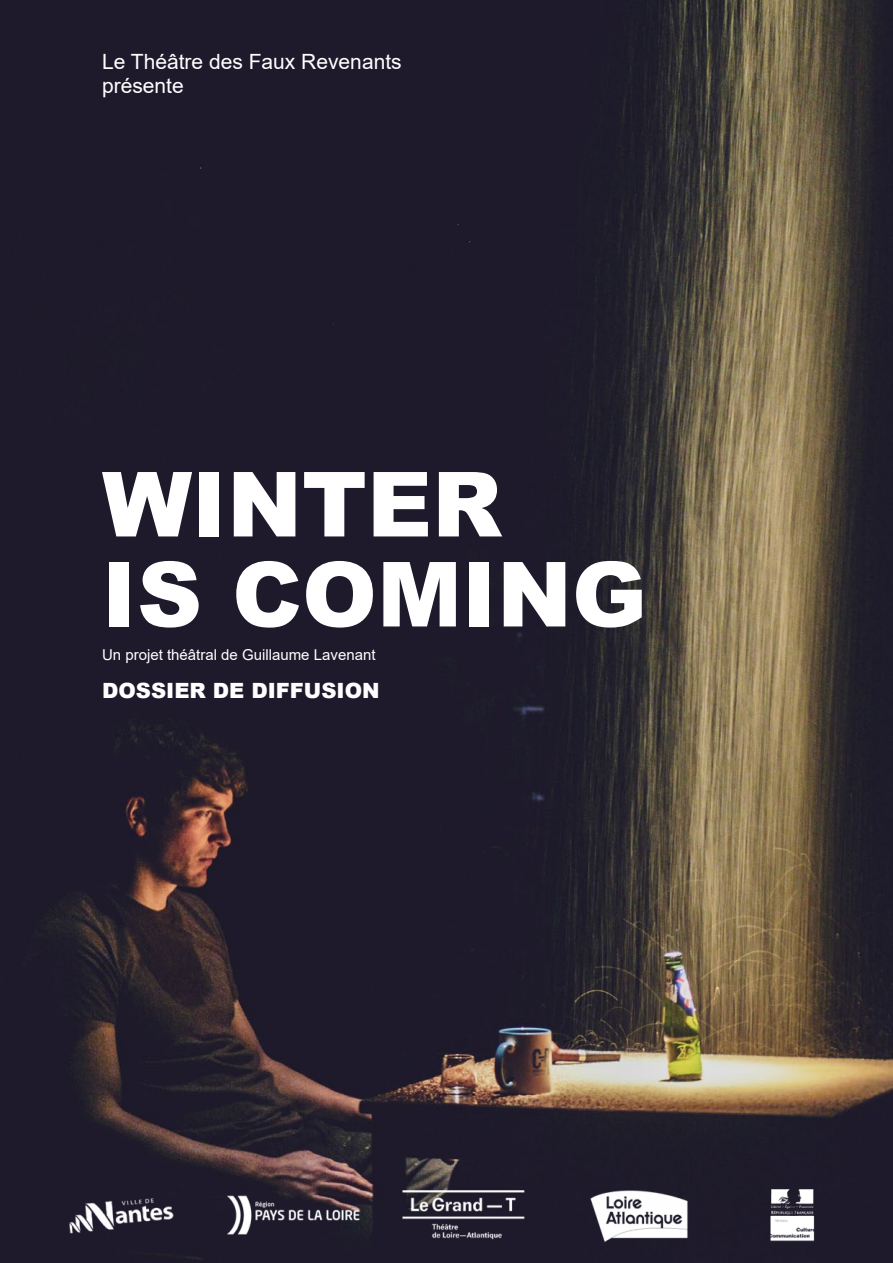
<style>
.page{position:relative;width:893px;height:1263px;background:#fff}
.page>*{position:absolute;margin:0;border:0;box-sizing:border-box;transform-origin:0 0}
.t1{font:900 90px/90px "Arial";color:#fff}
.t2{font:21px/24px "Arial";color:#fff}
.t3{font:900 21px "Arial";color:#fff}
.t4{font:15px "Arial";color:#fff}
</style>
<div class="page">
<img style="left:0;top:0;width:893px;height:1263px">
<img style="left:54px;top:1188px;width:141px;height:54px">
<img style="left:223px;top:1192px;width:141px;height:45px">
<img style="left:393px;top:1187px;width:138px;height:55px">
<img style="left:745px;top:1188px;width:94px;height:54px">
<img style="left:589px;top:1187px;width:100px;height:55px">
<h2 class="t2" style="left:102px;top:50px;width:301px">Le Théâtre des Faux Revenants présente</h2>
<h1 class="t1" style="left:102px;top:456px;width:546px">WINTER<br>IS COMING</h1>
<p class="t4" style="left:102px;top:644px;width:275px">Un projet théâtral de Guillaume Lavenant</p>
<h2 class="t3" style="left:102px;top:675px;width:279px">DOSSIER DE DIFFUSION</h2>
</div>
